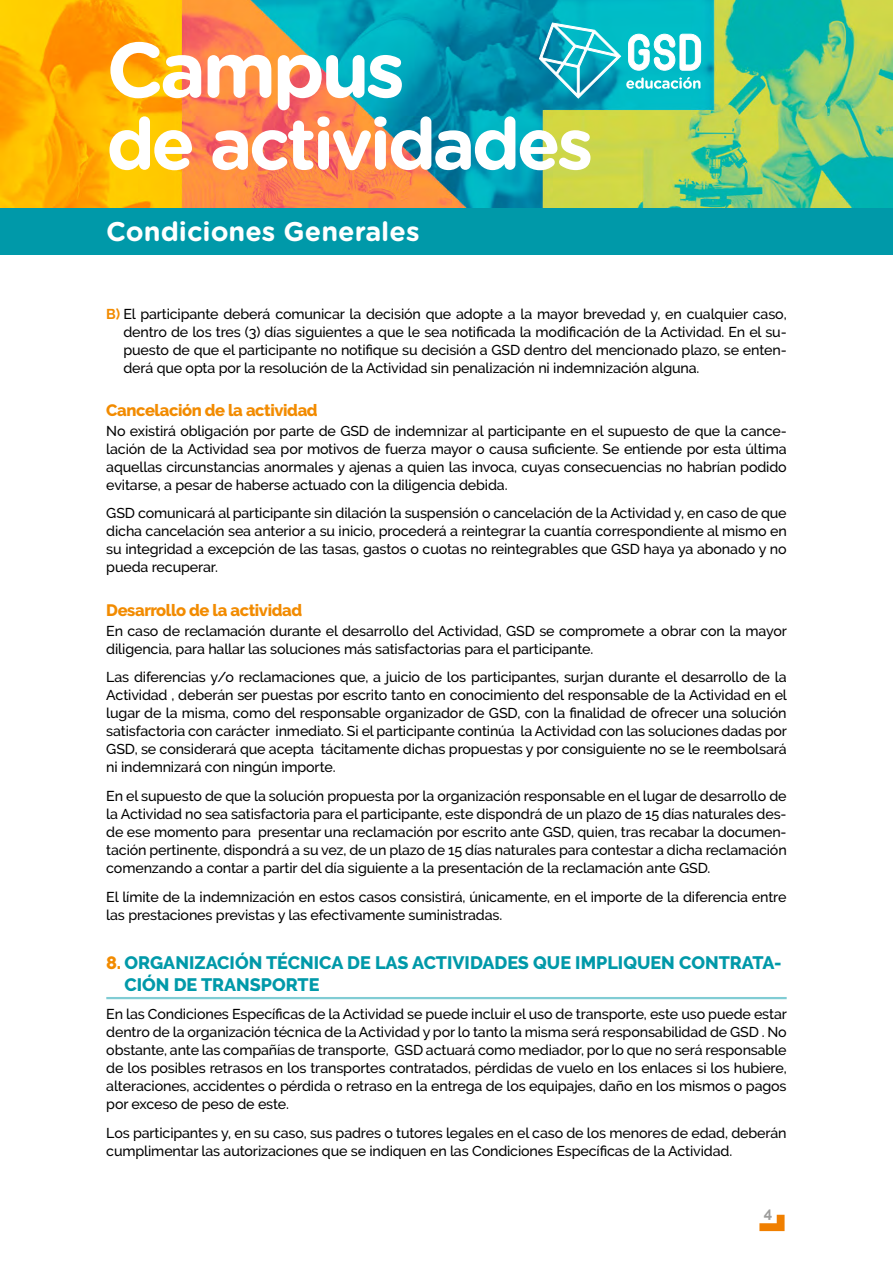
<style>
.page{position:relative;width:893px;height:1263px;background:#fff}
.page>*{position:absolute;margin:0;border:0;box-sizing:border-box;transform-origin:0 0}
.t1{font:700 78px "Gotham Rounded";letter-spacing:-.05em;color:#fff}
.t2{font:700 72px "Gotham Rounded";letter-spacing:-.05em;color:#fff}
.t3{font:700 27px "Gotham Rounded";color:#fff}
.t4{font:800 18px/21.6px "Raleway";color:#0099a9}
.t5{font:800 16.5px "Raleway";letter-spacing:-.025em;color:#f28b00}
.t6{font:700 15px "Raleway";color:#9d9d9c}
.t7{font:500 14.25px/18px "Raleway";letter-spacing:-.01em;color:#000;text-align:justify}
.s1{font-weight:700;color:#f28b00}
.s2{color:#f28b00}
</style>
<div class="page">
<img style="left:0;top:0;width:893px;height:208px">
<div style="left:0;top:208px;width:893px;height:47px;background:#0099a9"></div>
<svg style="left:759px;top:1215px;width:26px;height:16px"></svg>
<svg style="left:539px;top:22px;width:162px;height:77px"></svg>
<hr style="left:106px;top:997px;width:681px;height:2px;background:#80ccd4">
<h1 class="t1" style="left:106px;top:13px;width:300px">Campus</h1>
<h2 class="t2" style="left:106px;top:91px;width:489px">de actividades</h2>
<h3 class="t3" style="left:106px;top:211px;width:315px">Condiciones Generales</h3>
<p class="t7" style="left:123px;top:304px;width:665px;text-indent:-17px"><span class="s1">B)</span> El participante deberá comunicar la decisión que adopte a la mayor brevedad y, en cualquier caso, dentro de los tres (3) días siguientes a que le sea notificada la modificación de la Actividad. En el su&shy;puesto de que el participante no notifique su decisión a GSD dentro del mencionado plazo, se enten&shy;derá que opta por la resolución de la Actividad sin penalización ni indemnización alguna.</p>
<p class="t5" style="left:106px;top:400px;width:213px">Cancelación de la actividad</p>
<p class="t7" style="left:106px;top:422px;width:682px">No existirá obligación por parte de GSD de indemnizar al participante en el supuesto de que la cance&shy;lación de la Actividad sea por motivos de fuerza mayor o causa suficiente. Se entiende por esta última aquellas circunstancias anormales y ajenas a quien las invoca, cuyas consecuencias no habrían podido evitarse, a pesar de haberse actuado con la diligencia debida.</p>
<p class="t7" style="left:106px;top:504px;width:682px">GSD comunicará al participante sin dilación la suspensión o cancelación de la Actividad y, en caso de que dicha cancelación sea anterior a su inicio, procederá a reintegrar la cuantía correspondiente al mismo en su integridad a excepción de las tasas, gastos o cuotas no reintegrables que GSD haya ya abonado y no pueda recuperar.</p>
<p class="t5" style="left:106px;top:600px;width:197px">Desarrollo de la actividad</p>
<p class="t7" style="left:106px;top:622px;width:682px">En caso de reclamación durante el desarrollo del Actividad, GSD se compromete a obrar con la mayor diligencia, para hallar las soluciones más satisfactorias para el participante.</p>
<p class="t7" style="left:106px;top:668px;width:682px">Las diferencias y/o reclamaciones que, a juicio de los participantes, surjan durante el desarrollo de la Actividad , deberán ser puestas por escrito tanto en conocimiento del responsable de la Actividad en el lugar de la misma, como del responsable organizador de GSD, con la finalidad de ofrecer una solución satisfactoria con carácter inmediato. Si el participante continúa la Actividad con las soluciones dadas por GSD, se considerará que acepta tácitamente dichas propuestas y por consiguiente no se le reembolsará ni indemnizará con ningún importe.</p>
<p class="t7" style="left:106px;top:787px;width:682px">En el supuesto de que la solución propuesta por la organización responsable en el lugar de desarrollo de la Actividad no sea satisfactoria para el participante, este dispondrá de un plazo de 15 días naturales des&shy;de ese momento para presentar una reclamación por escrito ante GSD, quien, tras recabar la documen&shy;tación pertinente, dispondrá a su vez, de un plazo de 15 días naturales para contestar a dicha reclamación comenzando a contar a partir del día siguiente a la presentación de la reclamación ante GSD.</p>
<p class="t7" style="left:106px;top:888px;width:682px">El límite de la indemnización en estos casos consistirá, únicamente, en el importe de la diferencia entre las prestaciones previstas y las efectivamente suministradas.</p>
<p class="t4" style="left:124px;top:952px;width:659px;text-indent:-18px"><span class="s2">8.</span> ORGANIZACIÓN TÉCNICA DE LAS ACTIVIDADES QUE IMPLIQUEN CONTRATA-<br>CIÓN DE TRANSPORTE</p>
<p class="t7" style="left:106px;top:1005px;width:682px">En las Condiciones Específicas de la Actividad se puede incluir el uso de transporte, este uso puede estar dentro de la organización técnica de la Actividad y por lo tanto la misma será responsabilidad de GSD . No obstante, ante las compañías de transporte, GSD actuará como mediador, por lo que no será responsable de los posibles retrasos en los transportes contratados, pérdidas de vuelo en los enlaces si los hubiere, alteraciones, accidentes o pérdida o retraso en la entrega de los equipajes, daño en los mismos o pagos por exceso de peso de este.</p>
<p class="t7" style="left:106px;top:1124px;width:682px">Los participantes y, en su caso, sus padres o tutores legales en el caso de los menores de edad, deberán cumplimentar las autorizaciones que se indiquen en las Condiciones Específicas de la Actividad.</p>
<p class="t6" style="left:764px;top:1203px;width:10px">4</p>
</div>
